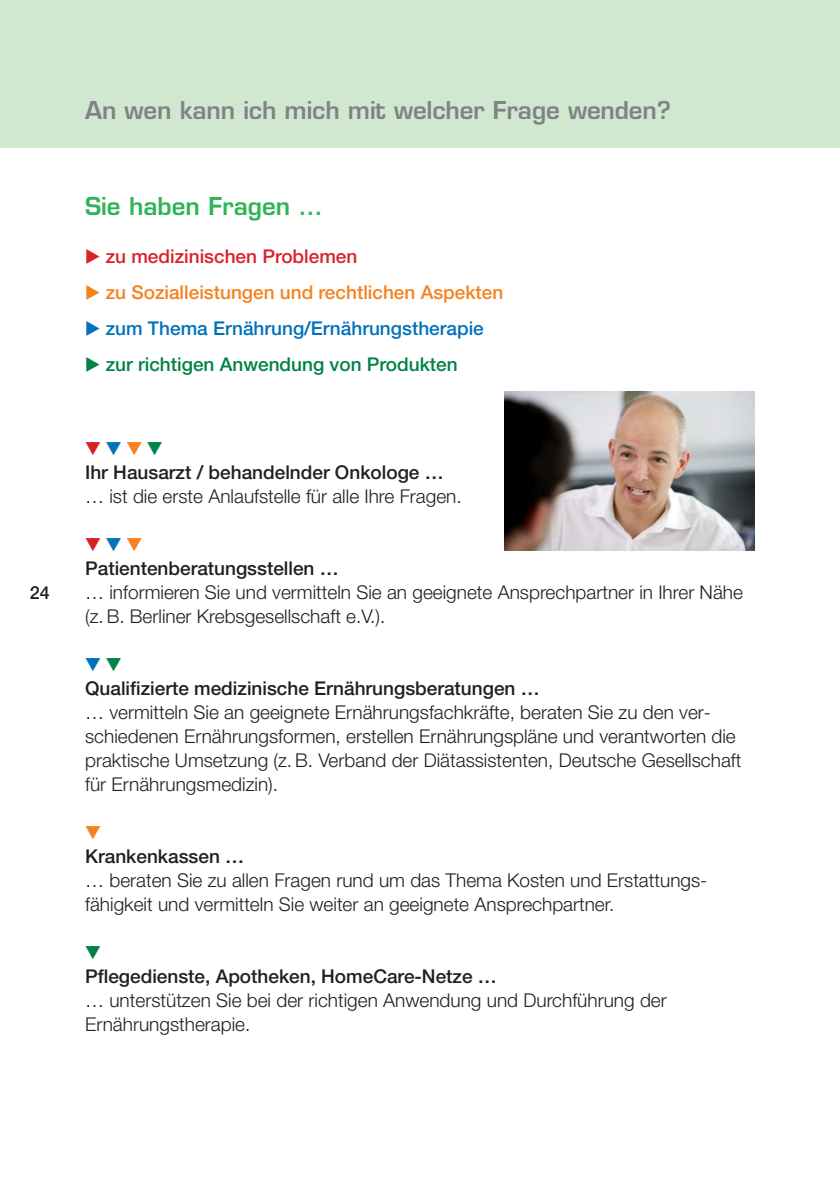
<style>
.page{position:relative;width:840px;height:1191px;background:#fff}
.page>*{position:absolute;margin:0;border:0;box-sizing:border-box;transform-origin:0 0}
.t1{font:600 24px "Eurostile";letter-spacing:-.005em;color:#808285}
.t2{font:600 24px "Eurostile";color:#2eb457}
.t3{font:300 19px/24px "Helvetica Neue";color:#231f20}
.t4{font:500 19px "Helvetica Neue";color:#231f20}
.t5{font:500 19px/36px "Helvetica Neue";color:#f5821f}
.t6{font:19px "European Pi Three";letter-spacing:.25em;color:#da2128}
.t7{font:19px "European Pi Three";color:#0071bc}
.t8{font:19px "European Pi Three";color:#f5821f}
.t9{font:19px "European Pi Three";color:#008345}
.t10{font:500 18px "Helvetica Neue";color:#231f20}
.s1{font-family:"European Pi Three";font-weight:400;color:#da2128}
.s2{color:#da2128}
.s3{font-family:"European Pi Three";font-weight:400}
.s4{font-family:"European Pi Three";font-weight:400;color:#0071bc}
.s5{color:#0071bc}
.s6{font-family:"European Pi Three";font-weight:400;color:#008345}
.s7{color:#008345}
.s8{color:#f5821f}
</style>
<div class="page">
<div style="left:0;top:0;width:839px;height:147px;background:#cfe8cf"></div>
<img style="left:504px;top:391px;width:250px;height:159px">
<p class="t10" style="left:30px;top:586px;width:21px">24</p>
<p class="t1" style="left:85px;top:101px;width:587px">An wen kann ich mich mit welcher Frage wenden?</p>
<p class="t2" style="left:85px;top:197px;width:239px">Sie haben Fragen …</p>
<p class="t5" style="left:85px;top:240px;width:419px"><span class="s1">E</span> <span class="s2">zu medizinischen Problemen<br></span><span class="s3">E</span> zu Sozialleistungen und rechtlichen Aspekten <span class="s4">E</span> <span class="s5">zum Thema Ernährung/Ernährungstherapie </span><span class="s6">E</span> <span class="s7">zur richtigen Anwendung von Produkten</span></p>
<p class="t6" style="left:85px;top:436px;width:79px">H<span class="s5">H</span><span class="s8">H</span> <span class="s7">H</span></p>
<p class="t4" style="left:85px;top:465px;width:360px">Ihr Hausarzt / behandelnder Onkologe …</p>
<p class="t3" style="left:85px;top:486px;width:378px">… ist die erste Anlaufstelle für alle Ihre Fragen.</p>
<p class="t6" style="left:85px;top:532px;width:59px">H<span class="s5">H</span><span class="s8">H</span></p>
<p class="t4" style="left:85px;top:561px;width:255px">Patientenberatungsstellen …</p>
<p class="t3" style="left:85px;top:582px;width:659px">… informieren Sie und vermitteln Sie an geeignete Ansprechpartner in Ihrer Nähe (z. B. Berliner Krebsgesellschaft e.V.).</p>
<p class="t7" style="left:85px;top:652px;width:38px">H<span class="s7">H</span></p>
<p class="t4" style="left:85px;top:681px;width:456px">Qualifizierte medizinische Ernährungsberatungen …</p>
<p class="t3" style="left:85px;top:702px;width:657px">… vermitteln Sie an geeignete Ernährungsfachkräfte, beraten Sie zu den ver - schiedenen Ernährungsformen, erstellen Ernährungspläne und verantworten die praktische Umsetzung (z. B. Verband der Diät assistenten, Deutsche Gesellschaft für Ernährungsmedizin).</p>
<p class="t8" style="left:85px;top:820px;width:17px">H</p>
<p class="t4" style="left:85px;top:849px;width:160px">Krankenkassen …</p>
<p class="t3" style="left:85px;top:870px;width:623px">… beraten Sie zu allen Fragen rund um das Thema Kosten und Erstattungs - fähigkeit und vermitteln Sie weiter an geeignete Ansprechpartner.</p>
<p class="t9" style="left:85px;top:940px;width:17px">H</p>
<p class="t4" style="left:85px;top:969px;width:413px">Pflegedienste, Apotheken, HomeCare-Netze …</p>
<p class="t3" style="left:85px;top:990px;width:583px">… unterstützen Sie bei der richtigen Anwendung und Durchführung der<br>Ernährungstherapie.</p>
</div>
